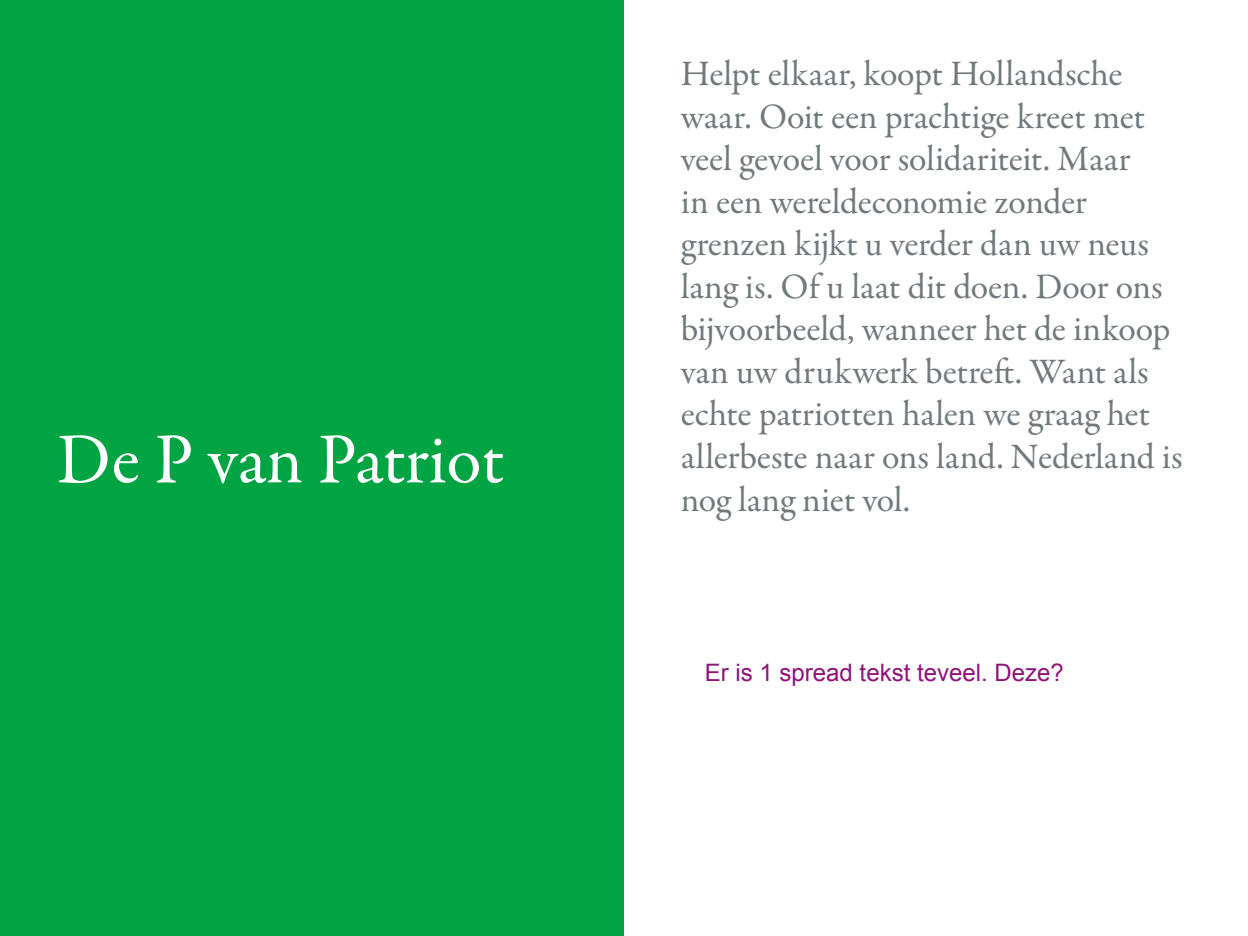
<style>
.page{position:relative;width:1248px;height:936px;background:#fff}
.page>*{position:absolute;margin:0;border:0;box-sizing:border-box;transform-origin:0 0}
.t1{font:72px "Garamond Premr Pro";letter-spacing:-.01em;color:#fff}
.t2{font:36px/42.6px "Garamond Premr Pro";letter-spacing:-.01em;color:#72797d}
.t3{font:24px "Arial";color:#91127c}
</style>
<div class="page">
<div style="left:0;top:0;width:624px;height:935px;background:#00a442"></div>
<h1 class="t1" style="left:57px;top:416px;width:449px">De P van Patriot</h1>
<p class="t2" style="left:680px;top:53px;width:503px">Helpt elkaar, koopt Hollandsche waar. Ooit een prachtige kreet met veel gevoel voor solidariteit. Maar<br>in een wereldeconomie zonder grenzen kijkt u verder dan uw neus lang is. Of u laat dit doen. Door ons bijvoorbeeld, wanneer het de inkoop van uw drukwerk betreft. Want als echte patriotten halen we graag het allerbeste naar ons land. Nederland is nog lang niet vol.</p>
<p class="t3" style="left:704px;top:659px;width:360px">Er is 1 spread tekst teveel. Deze?</p>
</div>
